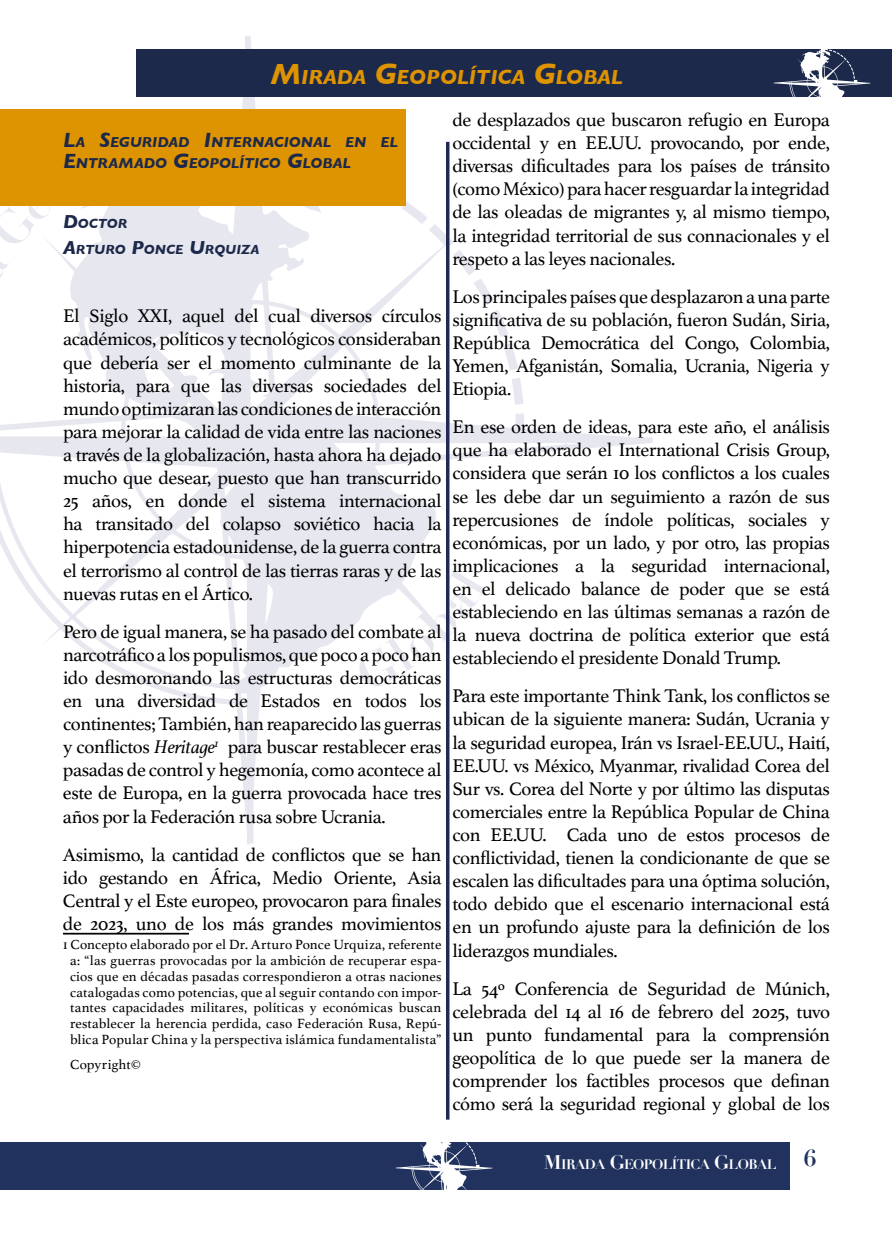
<style>
.page{position:relative;width:893px;height:1241px;background:#fff}
.page>*{position:absolute;margin:0;border:0;box-sizing:border-box;transform-origin:0 0}
.t1{font:italic 700 20.82px "Gill Sans";color:#de9300}
.t2{font:19.25px/23.1px "Athelas";letter-spacing:-.02em;color:#000;text-align:justify}
.t3{font:italic 700 14.7px/21px "Gill Sans";letter-spacing:-.005em;color:#1d294a}
.t4{font:14px/15.8px "Athelas";letter-spacing:.01em;color:#000;text-align:center}
.t5{font:700 13.47px "Didot";letter-spacing:-.045em;color:#fff}
.t6{font:italic 700 13.47px/25.9px "Gill Sans";color:#1d294a}
.s1{font-size:29.75px}
.s2{font-size:21px}
.s3{font-size:19.25px}
.s4{font-style:italic}
</style>
<div class="page">
<svg style="left:181px;top:36px;width:472px;height:808px"></svg>
<div style="left:0;top:1141px;width:789px;height:48px;background:#20325d"></div>
<svg style="left:396px;top:1119px;width:96px;height:71px"></svg>
<hr style="left:446px;top:142px;width:3px;height:977px;background:#232855">
<div style="left:136px;top:49px;width:756px;height:48px;background:#1d294a"></div>
<svg style="left:773px;top:49px;width:97px;height:48px"></svg>
<hr style="left:63px;top:932px;width:126px;height:2px;background:#000">
<div style="left:0;top:109px;width:405px;height:97px;background:#de9300"></div>
<svg style="left:0;top:112px;width:486px;height:580px"></svg>
<p class="t1" style="left:270px;top:65px;width:354px"><span class="s1">M</span>IRADA <span class="s1">G</span>EOPOLÍTICA <span class="s1">G</span>LOBAL</p>
<p class="t3" style="left:63px;top:131px;width:336px"><span class="s2">L</span>A <span class="s2">S</span>EGURIDAD <span class="s2">I</span>NTERNACIONAL EN EL<br><span class="s2">E</span>NTRAMA</p>
<p class="t3" style="left:144px;top:152px;width:209px">DO <span class="s2">G</span>EOPOLÍTICO <span class="s2">G</span>LOBAL</p>
<p class="t6" style="left:63px;top:210px;width:198px"><span class="s3">D</span>OCTOR<br><span class="s3">A</span>RTURO <span class="s3">P</span>ONCE <span class="s3">U</span>RQUIZA</p>
<p class="t2" style="left:63px;top:304px;width:380px">El Siglo XXI, aquel del cual diversos círculos académicos, políticos y tecnológicos consideraban que debería ser el momento culminante de la historia, para que las diversas sociedades del mundo optimizaran las condiciones de interacción para mejorar la calidad de vida entre las naciones a través de la globalización, hasta ahora ha dejado mucho que desear, puesto que han transcurrido 25 años, en donde el sistema internacional ha transitado del colapso soviético hacia la hiperpotencia estadounidense, de la guerra contra el terrorismo al control de las tierras raras y de las nuevas rutas en el Ártico.</p>
<p class="t2" style="left:63px;top:619px;width:380px">Pero de igual manera, se ha pasado del combate al narcotráfico a los populismos, que poco a poco han ido desmoronando las estructuras democráticas en una diversidad de Estados en todos los continentes; También, han reaparecido las guerras y conflictos <span class="s4">Heritage</span><sup>1</sup> para buscar restablecer eras pasadas de control y hegemonía, como acontece al este de Europa, en la guerra provocada hace tres años por la Federación rusa sobre Ucrania.</p>
<p class="t2" style="left:63px;top:842px;width:380px">Asimismo, la cantidad de conflictos que se han ido gestando en África, Medio Oriente, Asia Central y el Este europeo, provocaron para finales de 2023, uno de los más grandes movimientos</p>
<p class="t4" style="left:63px;top:936px;width:380px">1 Concepto elaborado por el Dr. Arturo Ponce Urquiza, referente a: “las guerras provocadas por la ambición de recuperar espa&shy;cios que en décadas pasadas correspondieron a otras naciones catalogadas como potencias, que al seguir contando con impor&shy;tantes capacidades militares, políticas y económicas buscan restablecer la herencia perdida, caso Federación Rusa, Repú&shy;blica Popular China y la perspectiva islámica fundamentalista”</p>
<p class="t4" style="left:70px;top:1056px;width:72px">Copyright©</p>
<p class="t2" style="left:452px;top:107px;width:379px">de desplazados que buscaron refugio en Europa occidental y en EE.UU. provocando, por ende, diversas dificultades para los países de tránsito (como México) para hacer resguardar la integridad de las oleadas de migrantes y, al mismo tiempo, la integridad territorial de sus connacionales y el respeto a las leyes nacionales.</p>
<p class="t2" style="left:452px;top:284px;width:379px">Los principales países que desplazaron a una parte significativa de su población, fueron Sudán, Siria, República Democrática del Congo, Colombia, Yemen, Afganistán, Somalia, Ucrania, Nigeria y Etiopia.</p>
<p class="t2" style="left:452px;top:414px;width:379px">En ese orden de ideas, para este año, el análisis que ha elaborado el International Crisis Group, considera que serán 10 los conflictos a los cuales se les debe dar un seguimiento a razón de sus repercusiones de índole políticas, sociales y económicas, por un lado, y por otro, las propias implicaciones a la seguridad internacional, en el delicado balance de poder que se está estableciendo en las últimas semanas a razón de la nueva doctrina de política exterior que está estableciendo el presidente Donald Trump.</p>
<p class="t2" style="left:452px;top:683px;width:379px">Para este importante Think Tank, los conflictos se ubican de la siguiente manera: Sudán, Ucrania y la seguridad europea, Irán vs Israel-EE.UU., Haití, EE.UU. vs México, Myanmar, rivalidad Corea del Sur vs. Corea del Norte y por último las disputas comerciales entre la República Popular de China con EE.UU. Cada uno de estos procesos de conflictividad, tienen la condicionante de que se escalen las dificultades para una óptima solución, todo debido que el escenario internacional está en un profundo ajuste para la definición de los liderazgos mundiales.</p>
<p class="t2" style="left:452px;top:975px;width:379px">La 54º Conferencia de Seguridad de Múnich, celebrada del 14 al 16 de febrero del 2025, tuvo un punto fundamental para la comprensión geopolítica de lo que puede ser la manera de comprender los factibles procesos que definan cómo será la seguridad regional y global de los</p>
<p class="t5" style="left:544px;top:1155px;width:274px"><span class="s3">M</span>IRADA <span class="s3">G</span>EOPOLÍTICA <span class="s3">G</span>LOBAL <sup>6</sup></p>
</div>
